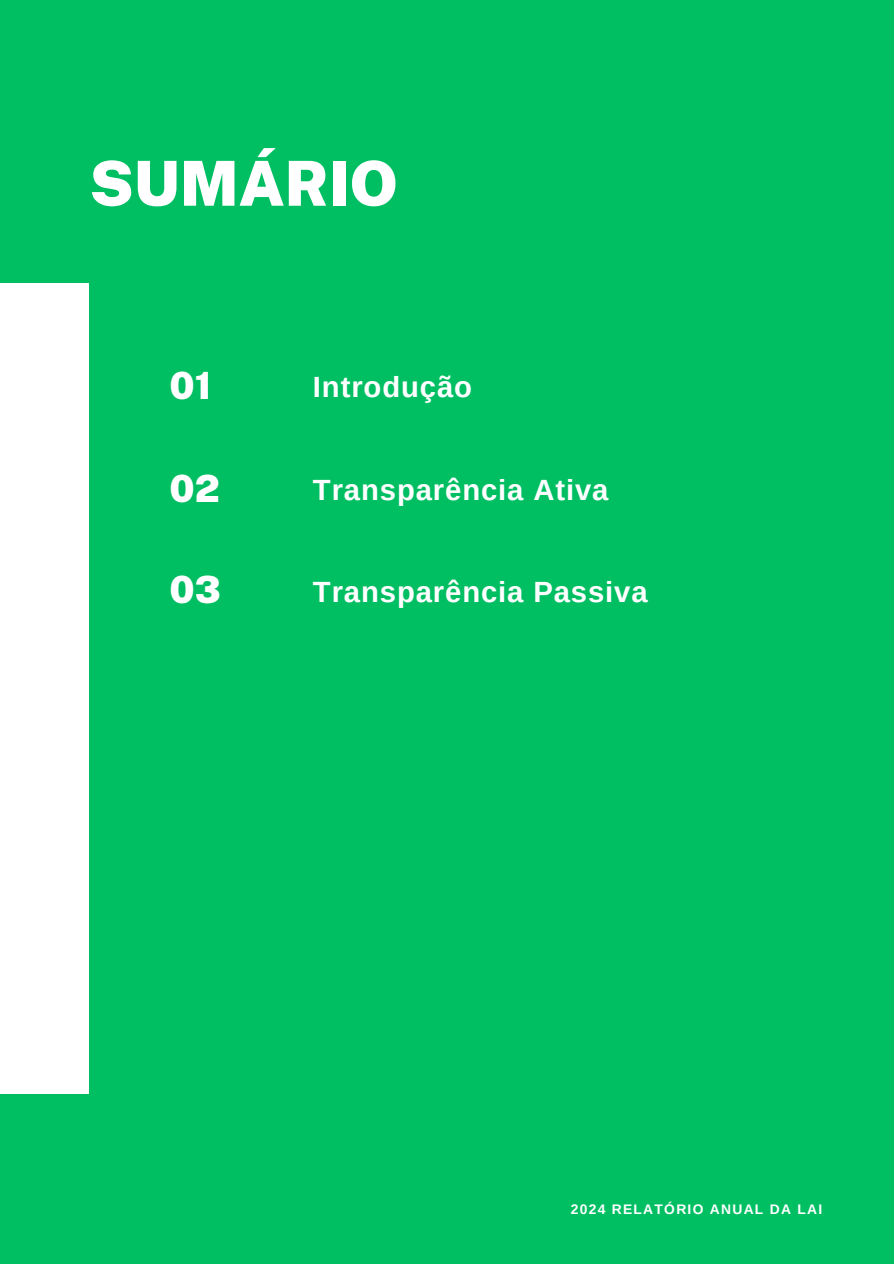
<style>
.page{position:relative;width:894px;height:1264px;background:#fff}
.page>*{position:absolute;margin:0;border:0;box-sizing:border-box;transform-origin:0 0}
.t1{font:900 62.1px "Public Sans";color:#fff}
.t2{font:900 37.5px "Public Sans";color:#fff}
.t3{font:700 29.25px "Arimo";letter-spacing:.03em;color:#fff}
.t4{font:700 13.8px "Arimo";letter-spacing:.09em;color:#fff}
</style>
<div class="page">
<div style="left:0;top:0;width:893px;height:1263px;background:#00bf63"></div>
<div style="left:0;top:283px;width:89px;height:810px;background:#fff"></div>
<h2 class="t1" style="left:89px;top:147px;width:310px">SUMÁRIO</h2>
<p class="t2" style="left:169px;top:363px;width:44px">01</p>
<h1 class="t3" style="left:313px;top:370px;width:160px">Introdução</h1>
<p class="t2" style="left:169px;top:466px;width:52px">02</p>
<h2 class="t3" style="left:313px;top:473px;width:297px">Transparência Ativa</h2>
<p class="t2" style="left:169px;top:567px;width:53px">03</p>
<h2 class="t3" style="left:313px;top:576px;width:336px">Transparência Passiva</h2>
<p class="t4" style="left:570px;top:1201px;width:253px">2024 RELATÓRIO ANUAL DA LAI</p>
</div>
